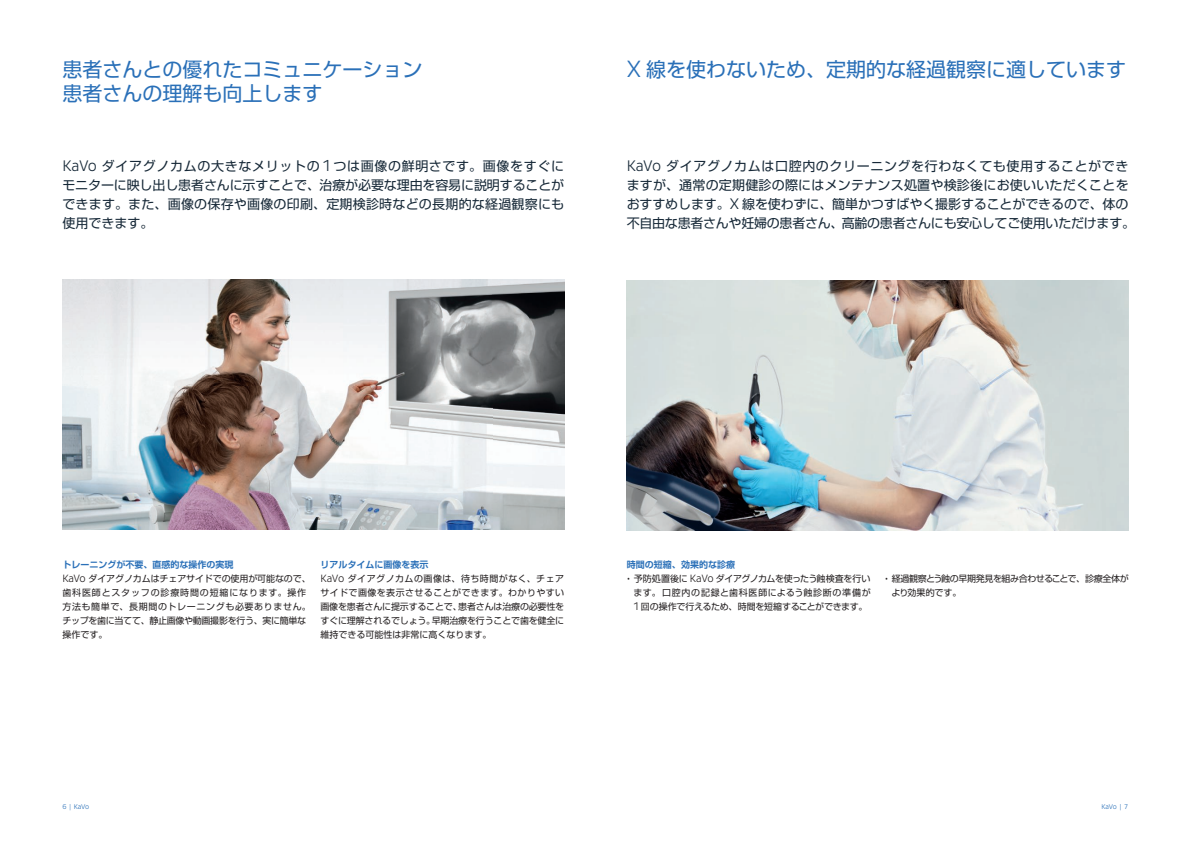
<style>
.page{position:relative;width:1191px;height:842px;background:#fff}
.page>*{position:absolute;margin:0;border:0;box-sizing:border-box;transform-origin:0 0}
.t1{font:20px/24px "Shin Go Pr 6 N";color:#2a70b8}
.t2{font:13px/19px "Shin Go Pr 6 N";letter-spacing:.015em;color:#172938;text-align:justify}
.t3{font:9px/14px "Shin Go Pr 6 N";letter-spacing:-.015em;color:#231f20;text-align:justify}
.t4{font:700 9px "Shin Go Pr 6 N De";color:#2a70b8}
.t5{font:9px/14px "Shin Go Pr 6 N";letter-spacing:-.035em;color:#231f20}
.t6{font:300 7px "Pluto Sans Cond";letter-spacing:-.035em;color:#2a70b8}
.s1{font-family:"Pluto Sans Cond";font-weight:300;font-size:24px}
.s2{font-family:"Pluto Sans Cond";font-weight:300;font-size:15.6px}
.s3{font-family:"Pluto Sans Cond";font-weight:300;font-size:16.2px}
.s4{font-family:"Pluto Sans Cond";font-weight:300;font-size:10.8px}
.s5{font-family:"Pluto Sans Cond";font-weight:300;font-size:11.2px}
</style>
<div class="page">
<img style="left:62px;top:280px;width:502px;height:249px">
<img style="left:626px;top:281px;width:502px;height:249px">
<h1 class="t1" style="left:62px;top:56px;width:362px">患者さんとの優れたコミュニケーション患者さんの理解も向上します</h1>
<h1 class="t1" style="left:626px;top:56px;width:501px"><span class="s1">X</span> 線を使わないため、定期的な経過観察に適しています</h1>
<h2 class="t2" style="left:62px;top:155px;width:503px"><span class="s2">KaVo</span> ダイアグノカムの大きなメリットの <span class="s3">1</span> つは画像の鮮明さです。画像をすぐにモニターに映し出し患者さんに示すことで、治療が必要な理由を容易に説明することができます。また、画像の保存や画像の印刷、定期検診時などの長期的な経過観察にも使用できます。</h2>
<h2 class="t2" style="left:626px;top:155px;width:510px;text-align:left"><span class="s2">KaVo</span> ダイアグノカムは口腔内のクリーニングを行わなくても使用することができますが、通常の定期健診の際にはメンテナンス処置や検診後にお使いいただくことをおすすめします。<span class="s2">X</span> 線を使わずに、簡単かつすばやく撮影することができるので、体の不自由な患者さんや妊婦の患者さん、高齢の患者さんにも安心してご使用いただけます。</h2>
<p class="t4" style="left:62px;top:557px;width:172px">トレーニングが不要、直感的な操作の実現</p>
<p class="t3" style="left:62px;top:571px;width:250px;text-align:left"><span class="s4">KaVo</span> ダイアグノカムはチェアサイドでの使用が可能なので、歯科医師とスタッフの診療時間の短縮になります。操作方法も簡単で、長期間のトレーニングも必要ありません。チップを歯に当てて、静止画像や動画撮影を行う、実に簡単な操作です。</p>
<p class="t4" style="left:320px;top:557px;width:109px">リアルタイムに画像を表示</p>
<p class="t3" style="left:320px;top:571px;width:245px"><span class="s4">KaVo</span> ダイアグノカムの画像は、待ち時間がなく、チェアサイドで画像を表示させることができます。わかりやすい画像を患者さんに提示することで、患者さんは治療の必要性をすぐに理解されるでしょう。早期治療を行うことで歯を健全に維持できる可能性は非常に高くなります。</p>
<p class="t4" style="left:626px;top:557px;width:110px">時間の短縮、効果的な診療</p>
<p class="t3" style="left:633px;top:571px;width:239px;text-indent:-7px"><span class="s4">•</span> 予防処置後に <span class="s4">KaVo</span> ダイアグノカムを使ったう蝕検査を行います。口腔内の記録と歯科医師によるう蝕診断の準備が<span class="s5">1</span> 回の操作で行えるため、時間を短縮することができます。</p>
<p class="t5" style="left:891px;top:571px;width:239px;text-indent:-7px"><span class="s4">•</span> 経過観察とう蝕の早期発見を組み合わせることで、診療全体がより効果的です。</p>
<p class="t6" style="left:62px;top:803px;width:28px">6 | KaVo</p>
<p class="t6" style="left:1101px;top:803px;width:28px">KaVo | 7</p>
</div>
